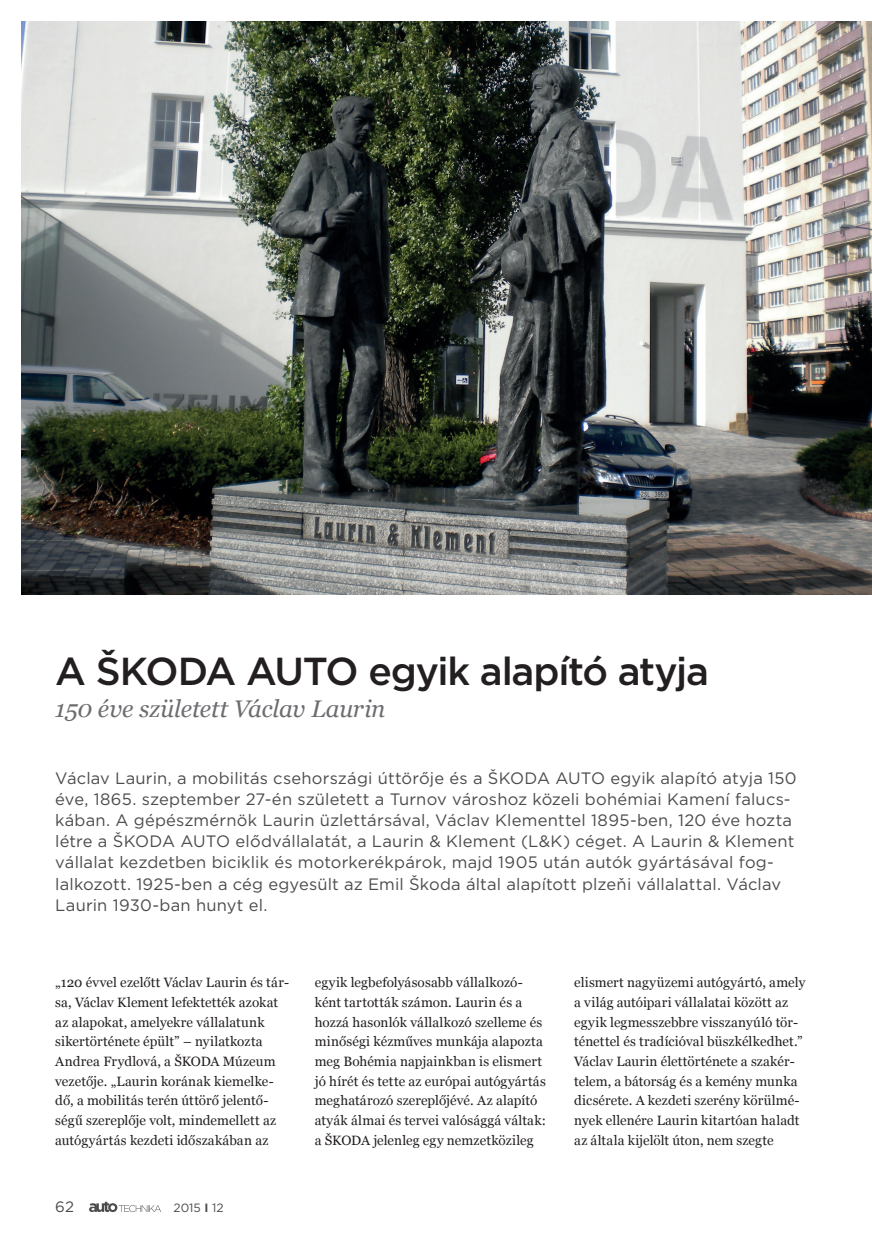
<style>
.page{position:relative;width:872px;height:1246px;background:#fff}
.page>*{position:absolute;margin:0;border:0;box-sizing:border-box;transform-origin:0 0}
.cim_uj{font:500 39px "Gotham";letter-spacing:-.03em;color:#231f20}
.felcim_uj{font:italic 24px "Georgia";letter-spacing:-.01em;color:#6c6d70}
.Lead_uj{font:16.5px/21px "Gotham";letter-spacing:.01em;color:#4b4c4d}
.t1{font:15px "Gotham";color:#4b4c4d}
.szoveg_uj{font:13.5px/19.6px "Georgia";letter-spacing:.01em;color:#231f20}
.t2{font:12px "Gotham";color:#4b4c4d}
.s1{font-weight:700}
</style>
<div class="page">
<svg style="left:89px;top:1202px;width:72px;height:10px"></svg>
<img style="left:21px;top:21px;width:851px;height:573px">
<p class="cim_uj" style="left:55px;top:645px;width:655px">A ŠKODA AUTO egyik alapító atyja</p>
<p class="felcim_uj" style="left:55px;top:691px;width:331px">150 éve született Václav Laurin</p>
<p class="Lead_uj" style="left:55px;top:768px;width:743px">Václav Laurin, a mobilitás csehországi úttörője és a ŠKODA AUTO egyik alapító atyja 150 éve, 1865. szeptember 27-én született a Turnov városhoz közeli bohémiai Kamení falucs&shy;kában. A gépészmérnök Laurin üzlettársával, Václav Klementtel 1895-ben, 120 éve hozta létre a ŠKODA AUTO elődvállalatát, a Laurin &amp; Klement (L&amp;K) céget. A Laurin &amp; Klement vállalat kezdetben biciklik és motorkerékpárok, majd 1905 után autók gyártásával fog&shy;lalkozott. 1925-ben a cég egyesült az Emil Škoda által alapított plzeňi vállalattal. Václav Laurin 1930-ban hunyt el.</p>
<p class="szoveg_uj" style="left:55px;top:972px;width:235px">„120 évvel ezelőtt Václav Laurin és tár&shy;sa, Václav Klement lefektették azokat az alapokat, amelyekre vállalatunk sikertörténete épült” – nyilatkozta Andrea Frydlová, a ŠKODA Múzeum vezetője. „Laurin korának kiemelke&shy;dő, a mobilitás terén úttörő jelentő&shy;ségű szereplője volt, mindemellett az autógyártás kezdeti időszakában az</p>
<p class="t1" style="left:55px;top:1197px;width:20px">62</p>
<p class="t2" style="left:173px;top:1200px;width:52px">2015 <span class="s1">I</span> 12</p>
<p class="szoveg_uj" style="left:315px;top:972px;width:233px">egyik legbefolyásosabb vállalkozó&shy;ként tartották számon. Laurin és a hozzá hasonlók vállalkozó szelleme és minőségi kézműves munkája alapozta meg Bohémia napjainkban is elismert jó hírét és tette az európai autógyártás meghatározó szereplőjévé. Az alapító atyák álmai és tervei valósággá váltak: a ŠKODA jelenleg egy nemzetközileg</p>
<p class="szoveg_uj" style="left:574px;top:972px;width:233px">elismert nagyüzemi autógyártó, amely a világ autóipari vállalatai között az egyik legmesszebbre visszanyúló tör&shy;ténettel és tradícióval büszkélkedhet.”</p>
<p class="szoveg_uj" style="left:574px;top:1051px;width:227px">Václav Laurin élettörténete a szakér&shy;telem, a bátorság és a kemény munka dicsérete. A kezdeti szerény körülmé&shy;nyek ellenére Laurin kitartóan haladt az általa kijelölt úton, nem szegte</p>
</div>
